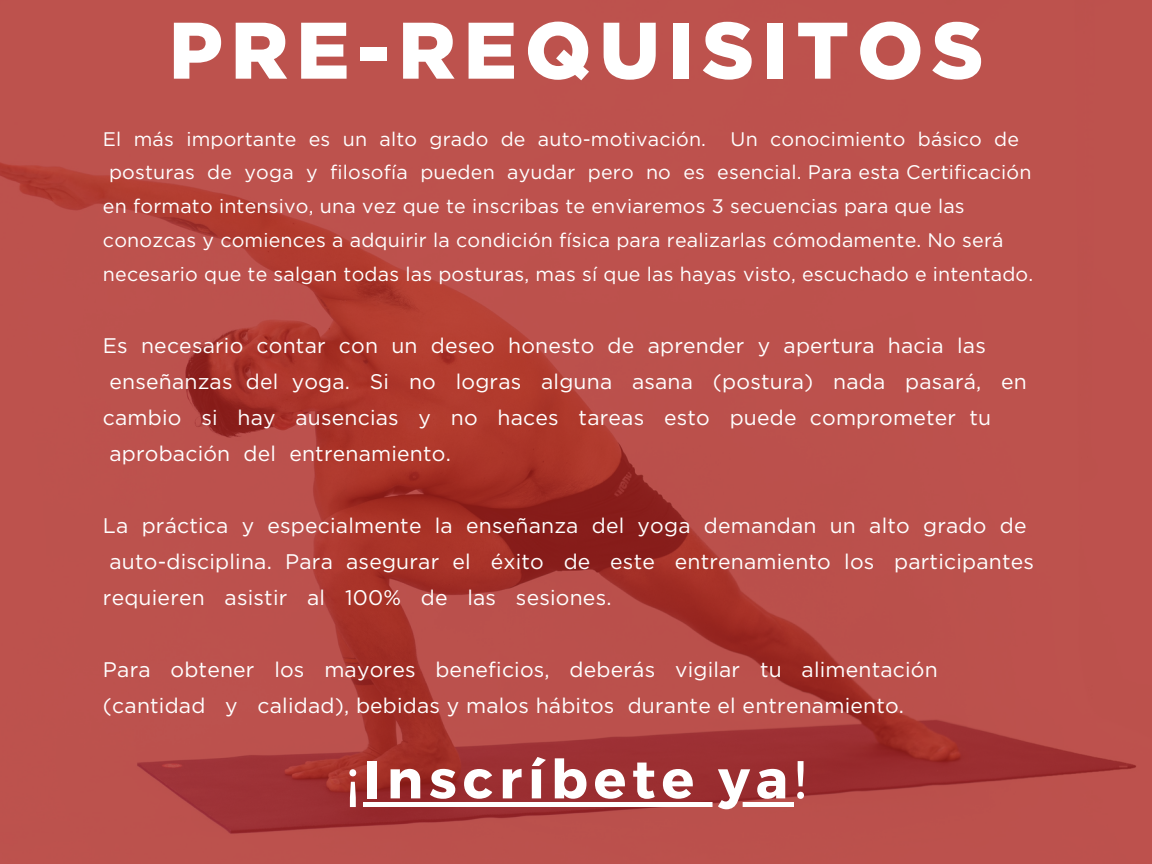
<style>
.page{position:relative;width:1152px;height:864px;background:#fff}
.page>*{position:absolute;margin:0;border:0;box-sizing:border-box;transform-origin:0 0}
.t1{font:900 79.95px "Gotham";letter-spacing:.1em;color:#fff}
.t2{font:700 54px "Montserrat";letter-spacing:.11em;color:#fff}
.t3{font:21.15px/36px "Gotham";letter-spacing:.01em;color:#fff}
.t4{font:19.65px "Gotham";letter-spacing:.01em;color:#fff}
.s1{font-weight:400}
</style>
<div class="page">
<img style="left:0;top:0;width:1152px;height:864px">
<hr style="left:364px;top:802px;width:430px;height:4px;background:#fff">
<h1 class="t1" style="left:169px;top:15px;width:816px">PRE-REQUISITOS</h1>
<p class="t4" style="left:103px;top:130px;width:918px">El más importante es un alto grado de auto-motivación. Un conocimiento básico de</p>
<p class="t4" style="left:109px;top:164px;width:924px">posturas de yoga y filosofía pueden ayudar pero no es esencial. Para esta Certificación</p>
<p class="t4" style="left:103px;top:197px;width:863px">en formato intensivo, una vez que te inscribas te enviaremos 3 secuencias para que las</p>
<p class="t4" style="left:103px;top:231px;width:902px">conozcas y comiences a adquirir la condición física para realizarlas cómodamente. No será</p>
<p class="t4" style="left:103px;top:265px;width:932px">necesario que te salgan todas las posturas, mas sí que las hayas visto, escuchado e intentado.</p>
<p class="t3" style="left:103px;top:328px;width:884px">Es necesario contar con un deseo honesto de aprender y apertura hacia las</p>
<p class="t3" style="left:109px;top:364px;width:919px">enseñanzas del yoga. Si no logras alguna asana (postura) nada pasará, en</p>
<p class="t3" style="left:103px;top:400px;width:890px">cambio si hay ausencias y no haces tareas esto puede comprometer tu</p>
<p class="t3" style="left:109px;top:436px;width:343px">aprobación del entrenamiento.</p>
<p class="t3" style="left:103px;top:508px;width:925px">La práctica y especialmente la enseñanza del yoga demandan un alto grado de</p>
<p class="t3" style="left:109px;top:544px;width:926px">auto-disciplina. Para asegurar el éxito de este entrenamiento los participantes</p>
<p class="t3" style="left:103px;top:580px;width:510px">requieren asistir al 100% de las sesiones.</p>
<h2 class="t3" style="left:103px;top:652px;width:836px">Para obtener los mayores beneficios, deberás vigilar tu alimentación (cantidad y calidad), bebidas y malos hábitos durante el entrenamiento.</h2>
<h1 class="t2" style="left:347px;top:744px;width:460px"><span class="s1">¡</span>Inscríbete ya<span class="s1">!</span></h1>
</div>
